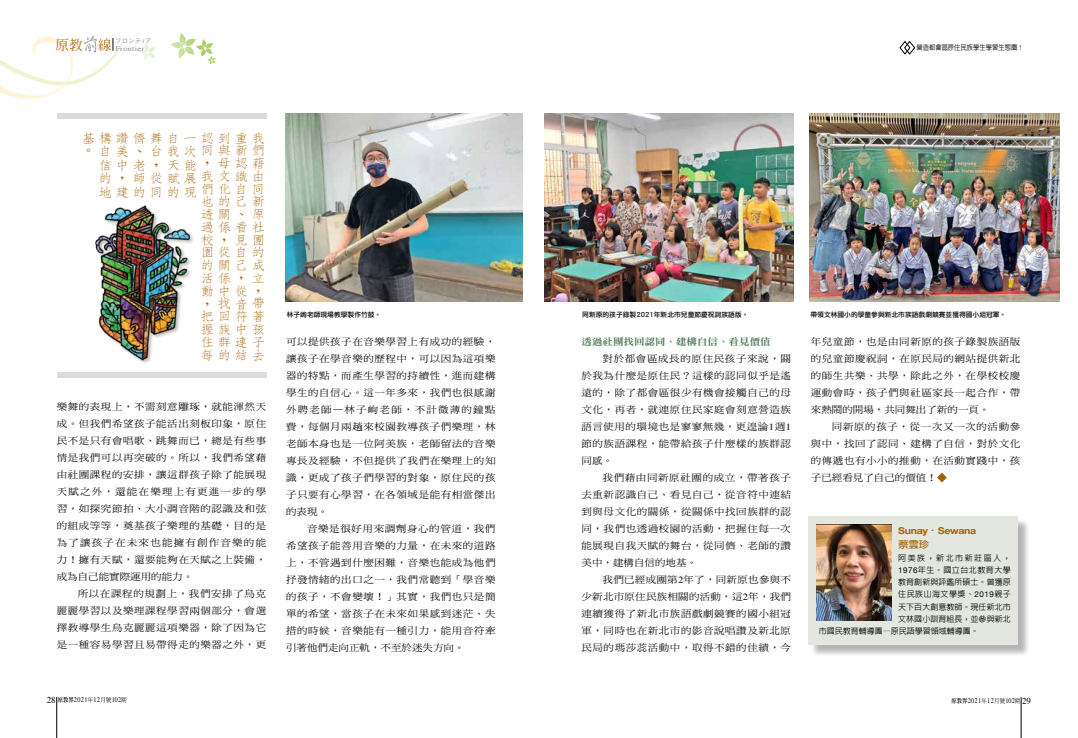
<style>
.page{position:relative;width:1078px;height:738px;background:#fff}
.page>*{position:absolute;margin:0;border:0;box-sizing:border-box;transform-origin:0 0}
.t1{font:300 12.6px/12.7px "AR Fang Song B5 HK";color:#a76000;scale:1.11 1}
.t2{font:9.4px/17px "DF Ming Std W5";letter-spacing:.05em;color:#000;text-align:justify;scale:1.11 1}
.t3{font:9.4px "DF Ming Std W9";color:#4e7a58;scale:1.11 1}
.t4{font:700 9.4px "Helvetica Neue";letter-spacing:-.025em;color:#a76000;scale:1.11 1}
.t5{font:700 9.4px "AR Hei B5";color:#a76000;scale:1.11 1}
.t6{font:500 8px "AR Hei B5";letter-spacing:.005em;color:#000}
.t7{font:500 8px "AR Hei B5";letter-spacing:.06em;color:#000}
.t8{font:500 8px "AR Hei B5";letter-spacing:.19em;color:#000}
.t9{font:7.2px "Times";letter-spacing:.05em;color:#898989;scale:1.11 1}
.t10{font:7px "Times";letter-spacing:.05em;color:#000;scale:.9 1}
.t11{font:500 7px "AR Hei B5";color:#000;scale:.9 1}
.t12{font:6.8px "Li Hei Pro";color:#000}
.t13{font:6px "Heisei Kaku Go Std W3";color:#898989}
.s1{font-family:"AR Xing Shu B5";font-weight:500;font-size:18.5px}
.s2{font-family:"Times"}
.s3{font-family:"AR Hei B5"}
.s4{font-family:"Helvetica Neue";font-weight:400}
.s5{font-size:9px}
.s6{font-family:"AR Ming B5";font-weight:800;font-size:6px}
.s7{font-family:"DF Ming Std W5";font-size:6px}
</style>
<div class="page">
<svg style="left:170px;top:33px;width:46px;height:32px"></svg>
<svg style="left:139px;top:43px;width:16px;height:18px"></svg>
<hr style="left:57px;top:696px;width:1px;height:41px;background:#000">
<hr style="left:1020px;top:696px;width:1px;height:41px;background:#000">
<svg style="left:0;top:37px;width:122px;height:62px"></svg>
<svg style="left:937px;top:472px;width:9px;height:10px"></svg>
<div style="left:809px;top:518px;width:220px;height:139px;background:#000;opacity:.3"></div>
<div style="left:808px;top:516px;width:209px;height:128px;background:#e4e7e0"></div>
<img style="left:816px;top:524px;width:75px;height:96px">
<div style="left:57px;top:113px;width:210px;height:6px;background:#dbdbdb"></div>
<div style="left:57px;top:372px;width:210px;height:6px;background:#dbdbdb"></div>
<img style="left:286px;top:113px;width:236px;height:189px">
<img style="left:809px;top:113px;width:249px;height:189px">
<img style="left:544px;top:113px;width:249px;height:189px">
<svg style="left:899px;top:40px;width:16px;height:15px"></svg>
<img style="left:95px;top:205px;width:98px;height:158px">
<p class="t9" style="left:56px;top:42px;width:81px"><sup>原教</sup><span class="s1">前</span><sup>線</sup> Frontier</p>
<p class="t13" style="left:115px;top:36px;width:38px">フロンテ<sub>ｲ</sub>ア</p>
<p class="t11" style="left:916px;top:44px;width:120px">營造都會區原住民族學生學習生態圈！</p>
<h1 class="t1" style="left:81px;top:132px;width:87px;line-height:12.1px">基構讚儕舞自。</h1>
<h1 class="t1" style="left:200px;top:125px;width:58px;line-height:25.5px;text-indent:-17px">一認到重我，</h1>
<h1 class="t1" style="left:200px;top:170px;width:59px">我文識由們化自<br>也的己<br>透關、<br>過係看社校，<br>園從自<br>的關己<br>活係，<br>動中<br>，<br>把回符著握族中<br>住群連子每的結去</h1>
<h1 class="t1" style="left:217px;top:144px;width:43px">與新們母認藉</h1>
<h1 class="t1" style="left:149px;top:145px;width:12px">台</h1>
<h1 class="t1" style="left:166px;top:144px;width:42px;line-height:13.5px">我次同天能</h1>
<h1 class="t1" style="left:166px;top:185px;width:28px">的現</h1>
<h1 class="t1" style="left:132px;top:144px;width:59px;line-height:13.5px;text-indent:-17px">美、<br>老，<br>師從賦展</h1>
<h1 class="t1" style="left:98px;top:144px;width:57px;line-height:13.5px">自<br>信中<br>的，<br>地建的同</h1>
<h1 class="t1" style="left:251px;top:182px;width:13px">同新原</h1>
<h1 class="t1" style="left:251px;top:246px;width:13px;text-align:justify">的成立</h1>
<h1 class="t1" style="left:234px;top:233px;width:28px">見團</h1>
<h1 class="t1" style="left:234px;top:284px;width:24px">從，</h1>
<h1 class="t1" style="left:217px;top:297px;width:43px">找音帶</h1>
<h1 class="t1" style="left:251px;top:322px;width:13px">孩</h1>
<p class="t2" style="left:57px;top:397px;width:190px">樂舞的表現上，不需刻意雕琢，就能渾然天成。但我們希望孩子能活出刻板印象，原住民不是只有會唱歌、跳舞而已，總是有些事情是我們可以再突破的。所以，我們希望藉由社團課程的安排，讓這群孩子除了能展現天賦之外，還能在樂理上有更進一步的學習，如探究節拍、大小調音階的認識及和弦的組成等等，奠基孩子樂理的基礎，目的是為了讓孩子在未來也能擁有創作音樂的能力！擁有天賦，還要能夠在天賦之上裝備，成為自己能實際運用的能力。</p>
<p class="t2" style="left:57px;top:584px;width:190px;text-indent:21px">所以在課程的規劃上，我們安排了烏克麗麗學習以及樂理課程學習兩個部分，會選擇教導學生烏克麗麗這項樂器，除了因為它是一種容易學習且易帶得走的樂器之外，更</p>
<p class="t12" style="left:287px;top:310px;width:96px">林子峋老師現場教學製作竹鼓。</p>
<p class="t12" style="left:582px;top:310px;width:168px">同新原的孩子錄製2021年新北市兒童節慶祝詞族語版。</p>
<p class="t12" style="left:810px;top:310px;width:197px">帶領文林國小的學童參與新北市族語戲劇競賽並獲得國小組冠軍。</p>
<p class="t2" style="left:286px;top:332px;width:190px">可以提供孩子在音樂學習上有成功的經驗，讓孩子在學音樂的歷程中，可以因為這項樂器的特點，而產生學習的持續性，進而建構學生的自信心。這一年多來，我們也很感謝外聘老師—林子峋老師，不計微薄的鐘點費，每個月兩趟來校園教導孩子們樂理，林老師本身也是一位阿美族，老師留法的音樂專長及經驗，不但提供了我們在樂理上的知識，更成了孩子們學習的對象，原住民的孩子只要有心學習，在各領域是能有相當傑出的表現。</p>
<p class="t2" style="left:286px;top:519px;width:190px;text-indent:21px">音樂是很好用來調劑身心的管道，我們希望孩子能善用音樂的力量，在未來的道路上，不管遇到什麼困難，音樂也能成為他們抒發情緒的出口之一，我們常聽到「學音樂的孩子，不會變壞！」其實，我們也只是簡單的希望，當孩子在未來如果感到迷茫、失措的時候，音樂能有一種引力，能用音符牽引著他們走向正軌，不至於迷失方向。</p>
<p class="t3" style="left:581px;top:336px;width:172px">透過社團找回認同、建構自信、看見價值</p>
<p class="t2" style="left:581px;top:349px;width:190px;text-indent:21px">對於都會區成長的原住民孩子來說，關於我為什麼是原住民？這樣的認同似乎是遙遠的，除了都會區很少有機會接觸自己的母文化，再者，就連原住民家庭會刻意營造族語言使用的環境也是寥寥無幾，更遑論<span class="s2">1</span>週<span class="s2">1</span>節的族語課程，能帶給孩子什麼樣的族群認同感。</p>
<p class="t2" style="left:581px;top:468px;width:190px;text-indent:21px">我們藉由同新原社團的成立，帶著孩子去重新認識自己、看見自己，從音符中連結到與母文化的關係，從關係中找回族群的認同，我們也透過校園的活動，把握住每一次能展現自我天賦的舞台，從同儕、老師的讚美中，建構自信的地基。</p>
<p class="t2" style="left:581px;top:570px;width:190px;text-indent:21px">我們已經成團第<span class="s2">2</span>年了，同新原也參與不少新北市原住民族相關的活動，這<span class="s2">2</span>年，我們連續獲得了新北市族語戲劇競賽的國小組冠軍，同時也在新北市的影音說唱讚及新北原民局的瑪莎蕊活動中，取得不錯的佳績，今</p>
<p class="t2" style="left:810px;top:332px;width:190px">年兒童節，也是由同新原的孩子錄製族語版的兒童節慶祝詞，在原民局的網站提供新北的師生共樂、共學，除此之外，在學校校慶運動會時，孩子們與社區家長一起合作，帶來熱鬧的開場，共同舞出了新的一頁。</p>
<p class="t2" style="left:810px;top:417px;width:190px;text-indent:21px">同新原的孩子，從一次又一次的活動參與中，找回了認同、建構了自信，對於文化的傳遞也有小小的推動，在活動實踐中，孩子已經看見了自己的價值！</p>
<p class="t4" style="left:898px;top:522px;width:72px">Sunay<span class="s3">‧</span>Sewana</p>
<p class="t5" style="left:898px;top:539px;width:29px">蔡雲珍</p>
<p class="t8" style="left:898px;top:554px;width:114px">阿美族，新北市新莊區人，</p>
<p class="t7" style="left:898px;top:566px;width:114px"><span class="s4">1976</span>年生。國立台北教育大學</p>
<p class="t6" style="left:898px;top:578px;width:114px">教育創新與評鑑所碩士。曾獲原</p>
<p class="t7" style="left:898px;top:590px;width:114px">住民族山海文學獎、<span class="s4">2019</span>親子</p>
<p class="t6" style="left:898px;top:602px;width:114px">天下百大創意教師。現任新北市</p>
<p class="t6" style="left:898px;top:614px;width:114px">文林國小訓育組長，並參與新北</p>
<p class="t6" style="left:818px;top:626px;width:161px">市國民教育輔導團—原民語學習領域輔導團。</p>
<p class="t10" style="left:47px;top:693px;width:90px"><span class="s5">28</span> <span class="s6">原教界</span>2021<span class="s7">年</span>12<span class="s7">月號</span>102<span class="s7">期</span></p>
<p class="t10" style="left:951px;top:693px;width:90px"><span class="s6">原教界</span>2021<span class="s7">年</span>12<span class="s7">月號</span>102<span class="s7">期</span> <span class="s5">29</span></p>
</div>
